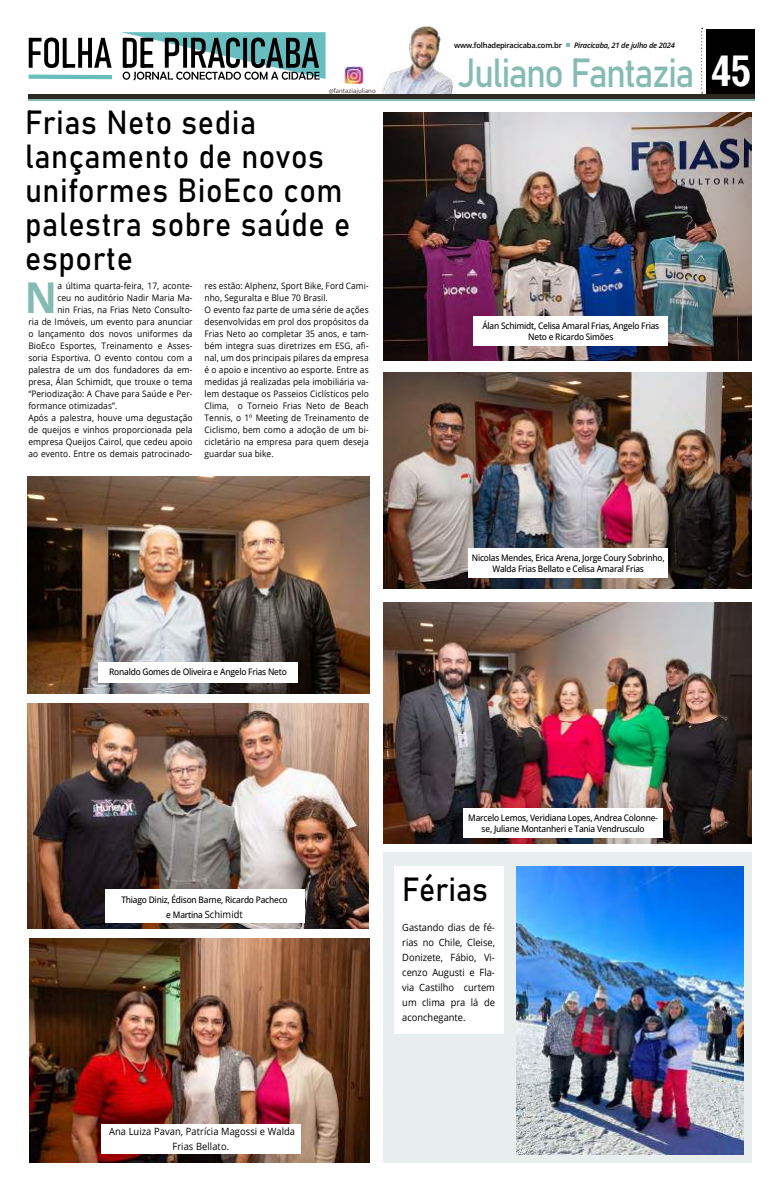
<style>
.page{position:relative;width:780px;height:1191px;background:#fff}
.page>*{position:absolute;margin:0;border:0;box-sizing:border-box;transform-origin:0 0}
.t1{font:700 42.6px "Open Sans";color:#85bbb3;scale:.93 1}
.t2{font:40.2px "Bahnschrift";letter-spacing:-.045em;color:#85bbb3;scale:.89 1}
.t3{font:33px/34px "Bahnschrift";letter-spacing:.02em;color:#000;scale:.92 1}
.t4{font:10px/15px "Open Sans";color:#000;text-align:justify;scale:.93 1}
.t5{font:9px/12px "Open Sans";letter-spacing:.01em;color:#000;scale:.93 1}
.t6{font:500 9px/11px "Open Sans";letter-spacing:-.025em;color:#000;text-align:center;scale:.93 1}
.t7{font:600 7.5px "Open Sans";letter-spacing:-.025em;color:#000}
.t8{font:italic 600 7.5px "Open Sans";letter-spacing:-.025em;color:#000}
.t9{font:6.8px "Myriad Pro";color:#4a4948}
.s1{font-family:"Arena Condensed";font-weight:700;font-size:40.6px;color:#fff}
.s2{font-weight:400;font-size:10px}
</style>
<div class="page">
<div style="left:383px;top:852px;width:368px;height:310px;background:#e8eeed"></div>
<div style="left:706px;top:30px;width:49px;height:64px;background:#000"></div>
<hr style="left:28px;top:98px;width:727px;height:3px;background:#85bbb3">
<div style="left:28px;top:94px;width:727px;height:5px;background:#2c2824"></div>
<svg style="left:701px;top:28px;width:1px;height:65px"></svg>
<svg style="left:566px;top:43px;width:3px;height:4px"></svg>
<svg style="left:28px;top:32px;width:297px;height:48px"></svg>
<img style="left:381px;top:27px;width:74px;height:67px">
<img style="left:345px;top:66px;width:18px;height:17px">
<img style="left:384px;top:113px;width:367px;height:247px">
<img style="left:27px;top:476px;width:342px;height:217px">
<img style="left:383px;top:372px;width:368px;height:216px">
<img style="left:27px;top:704px;width:342px;height:224px">
<img style="left:30px;top:938px;width:339px;height:224px">
<img style="left:383px;top:602px;width:368px;height:241px">
<img style="left:516px;top:866px;width:227px;height:288px">
<div style="left:394px;top:866px;width:109px;height:167px;background:#fff"></div>
<div style="left:473px;top:316px;width:195px;height:30px;background:#fff"></div>
<div style="left:468px;top:549px;width:200px;height:29px;background:#fff"></div>
<div style="left:98px;top:662px;width:200px;height:21px;background:#fff"></div>
<div style="left:463px;top:808px;width:200px;height:29px;background:#fff"></div>
<div style="left:105px;top:889px;width:199px;height:34px;background:#fff"></div>
<div style="left:101px;top:1124px;width:199px;height:30px;background:#fff"></div>
<p class="t9" style="left:329px;top:86px;width:48px">@fantaziajuliano</p>
<h3 class="t3" style="left:25px;top:103px;width:355px">Frias Neto sedia lançamento de novos uniformes BioEco com palestra sobre saúde e esporte</h3>
<h1 class="t1" style="left:25px;top:267px;width:36px">N</h1>
<p class="t5" style="left:57px;top:279px;width:147px">a última quarta-feira, 17, aconte-</p>
<p class="t5" style="left:57px;top:291px;width:147px">ceu no auditório Nadir Maria Ma-</p>
<p class="t5" style="left:57px;top:303px;width:147px">nin Frias, na Frias Neto Consulto-</p>
<p class="t5" style="left:28px;top:315px;width:178px">ria de Imóveis, um evento para anunciar</p>
<p class="t5" style="left:28px;top:327px;width:178px">o lançamento dos novos uniformes da</p>
<p class="t5" style="left:28px;top:339px;width:178px">BioEco Esportes, Treinamento e Asses-</p>
<p class="t5" style="left:28px;top:351px;width:178px">soria Esportiva. O evento contou com a</p>
<p class="t5" style="left:28px;top:363px;width:178px">palestra de um dos fundadores da em-</p>
<p class="t5" style="left:28px;top:375px;width:178px">presa, Álan Schimidt, que trouxe o tema</p>
<p class="t5" style="left:28px;top:387px;width:178px">“Periodização: A Chave para Saúde e Per-</p>
<p class="t5" style="left:28px;top:399px;width:97px">formance otimizadas”.</p>
<p class="t5" style="left:28px;top:411px;width:178px">Após a palestra, houve uma degustação</p>
<p class="t5" style="left:28px;top:423px;width:178px">de queijos e vinhos proporcionada pela</p>
<p class="t5" style="left:28px;top:435px;width:178px">empresa Queijos Cairol, que cedeu apoio</p>
<p class="t5" style="left:28px;top:447px;width:178px">ao evento. Entre os demais patrocinado-</p>
<p class="t5" style="left:204px;top:279px;width:178px">res estão: Alphenz, Sport Bike, Ford Cami&shy;nho, Seguralta e Blue 70 Brasil.<br>O evento faz parte de uma série de ações desenvolvidas em prol dos propósitos da Frias Neto ao completar 35 anos, e tam&shy;bém integra suas diretrizes em ESG, afi&shy;nal, um dos principais pilares da empresa é o apoio e incentivo ao esporte. Entre as medidas já realizadas pela imobiliária va&shy;lem destaque os Passeios Ciclísticos pelo Clima, o Torneio Frias Neto de Beach Tennis, o 1º Meeting de Treinamento de Ciclismo, bem como a adoção de um bi&shy;cicletário na empresa para quem deseja guardar sua bike.</p>
<p class="t6" style="left:109px;top:666px;width:192px">Ronaldo Gomes de Oliveira e Angelo Frias Neto</p>
<p class="t7" style="left:454px;top:40px;width:109px">www.folhadepiracicaba.com.br</p>
<p class="t8" style="left:574px;top:40px;width:102px">Piracicaba, 21 de julho de 2024</p>
<h2 class="t2" style="left:458px;top:42px;width:331px">Juliano Fantazia <span class="s1">45</span></h2>
<p class="t6" style="left:482px;top:320px;width:192px">Álan Schimidt, Celisa Amaral Frias, Angelo Frias<br>Neto e Ricardo Simões</p>
<p class="t6" style="left:472px;top:552px;width:209px">Nicolas Mendes, Erica Arena, Jorge Coury Sobrinho,<br>Walda Frias Bellato e Celisa Amaral Frias</p>
<p class="t6" style="left:121px;top:892px;width:180px;line-height:14.6px">Thiago Diniz, Édison Barne, Ricardo Pacheco e Martina <span class="s2">Schimidt</span></p>
<p class="t4" style="left:109px;top:1123px;width:201px;text-align:center">Ana Luiza Pavan, Patrícia Magossi e Walda<br>Frias Bellato.</p>
<p class="t6" style="left:468px;top:811px;width:205px">Marcelo Lemos, Veridiana Lopes, Andrea Colonne&shy;se, Juliane Montanheri e Tania Vendrusculo</p>
<h3 class="t3" style="left:402px;top:870px;width:95px">Férias</h3>
<p class="t4" style="left:402px;top:919px;width:101px">Gastando dias de fé&shy;rias no Chile, Cleise, Donizete, Fábio, Vi&shy;cenzo Augusti e Fla&shy;via Castilho curtem um clima pra lá de aconchegante.</p>
</div>
